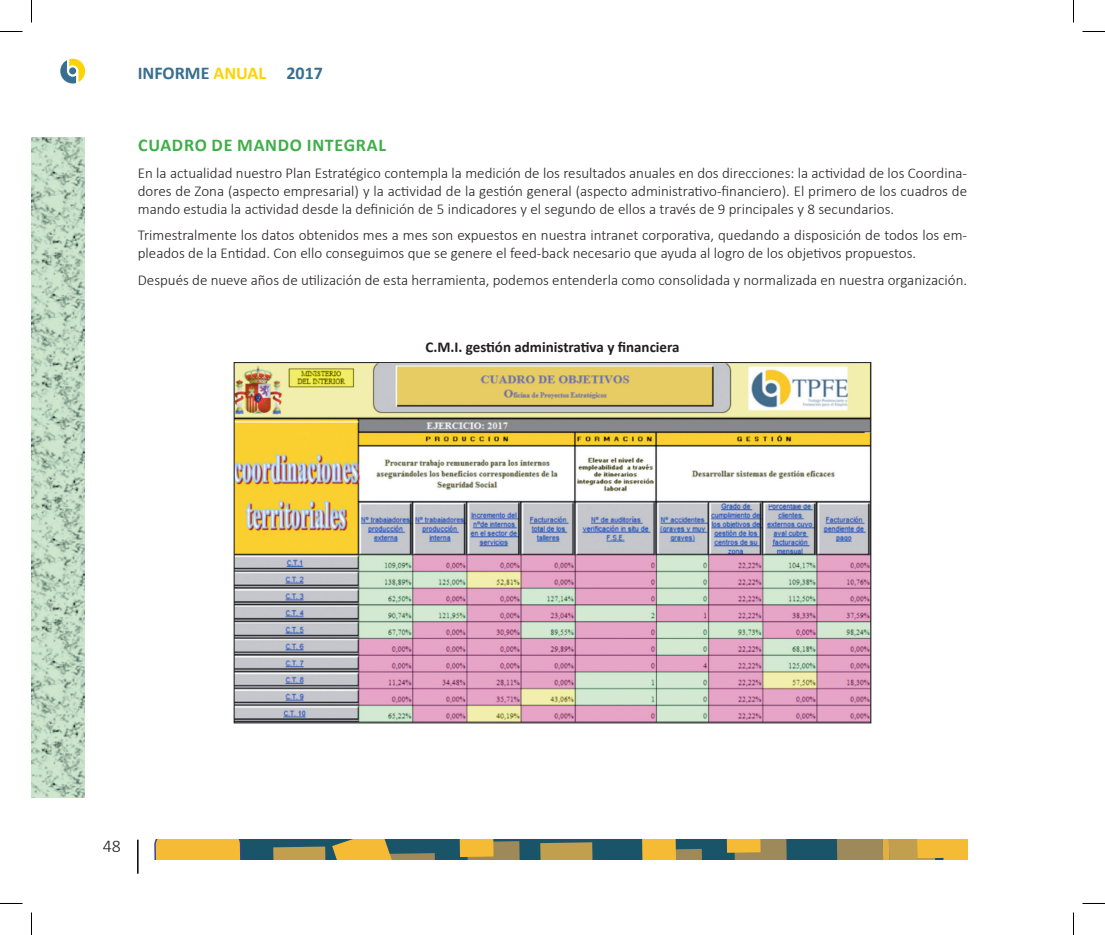
<style>
.page{position:relative;width:1105px;height:935px;background:#fff}
.page>*{position:absolute;margin:0;border:0;box-sizing:border-box;transform-origin:0 0}
.t1{font:700 18px "Calibri";letter-spacing:.04em;color:#40ae49}
.t2{font:700 18px "Calibri";color:#386e8f}
.t3{font:300 18px "Calibri";color:#231f20}
.t4{font:300 15px/18px "Calibri";color:#231f20;text-align:justify}
.t5{font:700 15px "Calibri";color:#231f20}
.s1{color:#fed304}
</style>
<div class="page">
<img style="left:32px;top:138px;width:53px;height:659px">
<svg style="left:155px;top:839px;width:812px;height:21px;background:#8e8852"></svg>
<svg style="left:60px;top:58px;width:26px;height:26px"></svg>
<div style="left:69px;top:67px;width:7px;height:7px;background:#386e8f;border-radius:50%"></div>
<hr style="left:137px;top:839px;width:2px;height:34px;background:#000">
<img style="left:236px;top:364px;width:633px;height:357px">
<svg style="left:0;top:31px;width:22px;height:1px"></svg>
<svg style="left:1082px;top:31px;width:23px;height:1px"></svg>
<svg style="left:0;top:903px;width:22px;height:1px"></svg>
<svg style="left:1082px;top:903px;width:23px;height:1px"></svg>
<svg style="left:31px;top:0;width:1px;height:22px"></svg>
<svg style="left:31px;top:912px;width:1px;height:23px"></svg>
<svg style="left:1073px;top:0;width:1px;height:22px"></svg>
<svg style="left:1073px;top:912px;width:1px;height:23px"></svg>
<p class="t2" style="left:138px;top:62px;width:187px">INFORME <span class="s1">ANUAL</span> 2017</p>
<p class="t1" style="left:138px;top:134px;width:249px">CUADRO DE MANDO INTEGRAL</p>
<p class="t4" style="left:138px;top:164px;width:831px">En la actualidad nuestro Plan Estratégico contempla la medición de los resultados anuales en dos direcciones: la actividad de los Coordina&shy;dores de Zona (aspecto empresarial) y la actividad de la gestión general (aspecto administrativo-financiero). El primero de los cuadros de mando estudia la actividad desde la definición de 5 indicadores y el segundo de ellos a través de 9 principales y 8 secundarios.</p>
<p class="t4" style="left:138px;top:226px;width:831px">Trimestralmente los datos obtenidos mes a mes son expuestos en nuestra intranet corporativa, quedando a disposición de todos los em&shy;pleados de la Entidad. Con ello conseguimos que se genere el feed-back necesario que ayuda al logro de los objetivos propuestos.</p>
<p class="t4" style="left:138px;top:271px;width:831px">Después de nueve años de utilización de esta herramienta, podemos entenderla como consolidada y normalizada en nuestra organización.</p>
<p class="t5" style="left:425px;top:338px;width:256px">C.M.I. gestión administrativa y financiera</p>
<p class="t3" style="left:103px;top:835px;width:20px">48</p>
</div>
